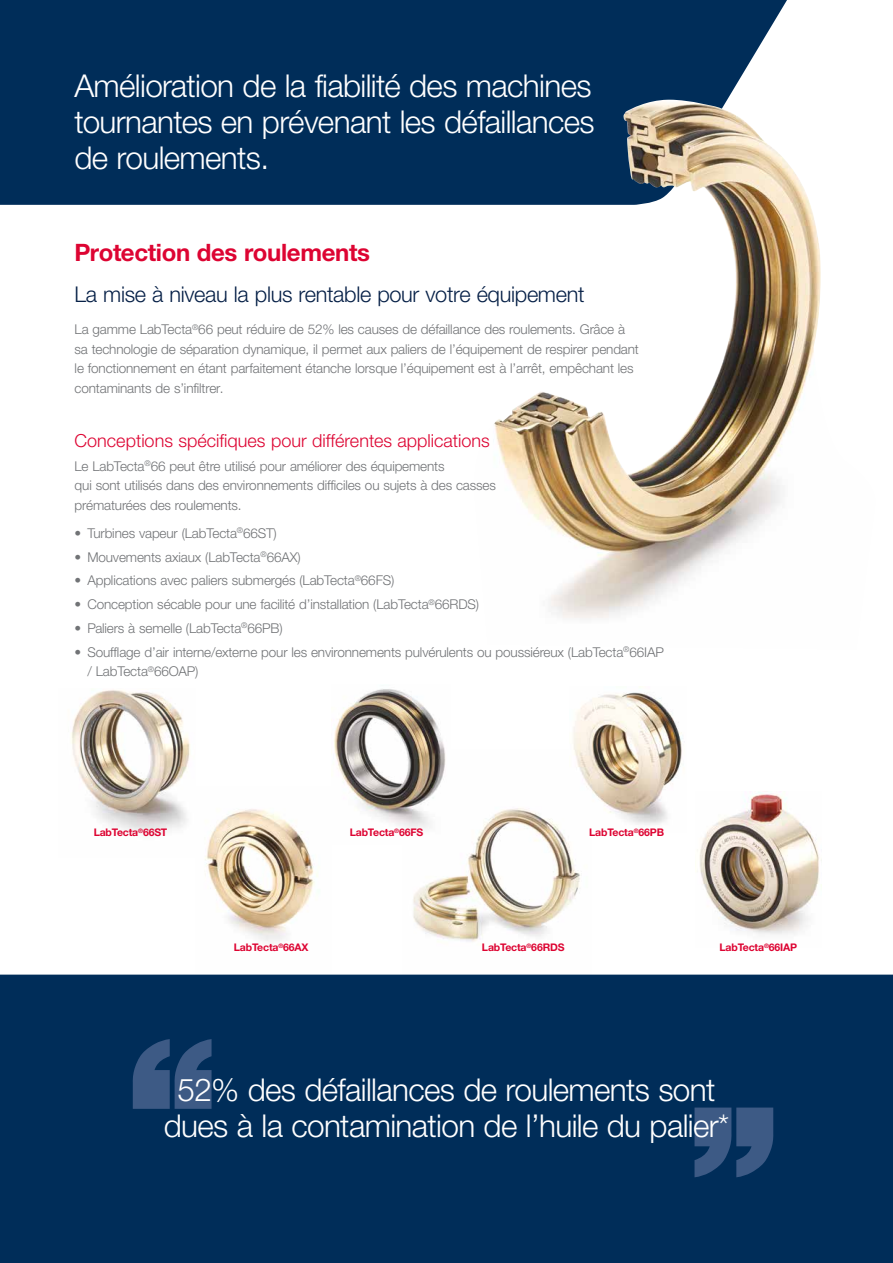
<style>
.page{position:relative;width:893px;height:1263px;background:#fff}
.page>*{position:absolute;margin:0;border:0;box-sizing:border-box;transform-origin:0 0}
.Quote_white{font:300 31.5px/36px "Helvetica Neue LTW1 G";letter-spacing:-.02em;color:#fff;text-align:justify}
.Headline{font:700 24px "Helvetica Neue LTW1 G";letter-spacing:-.015em;color:#dd0432}
.Subline{font:300 21.75px "Helvetica Neue LTW1 G";letter-spacing:-.015em;color:#062047}
.Subheader_Red{font:300 18px "Helvetica Neue LTW1 G";color:#dd0432}
.Body_copy{font:300 13.5px/19.5px "Helvetica Neue LTW1 G";letter-spacing:-.01em;color:#717376}
.Body_copy_BULLETS{font:300 13.5px/19.5px "Helvetica Neue LTW1 G";letter-spacing:-.01em;color:#717376}
.Caption_red{font:700 10.5px "Helvetica Neue LTW1 G";letter-spacing:-.015em;color:#dd0432}
</style>
<div class="page">
<div style="left:0;top:0;width:787px;height:205px;background:#002d59"></div>
<img style="left:470px;top:100px;width:351px;height:519px">
<svg style="left:0;top:791px;width:893px;height:472px;fill:#002d59"></svg>
<svg style="left:694px;top:1107px;width:79px;height:70px;background:#2d4e79"></svg>
<svg style="left:133px;top:1039px;width:79px;height:70px;background:#2d4e79"></svg>
<img style="left:58px;top:690px;width:137px;height:167px">
<img style="left:195px;top:791px;width:137px;height:181px">
<img style="left:332px;top:689px;width:119px;height:156px">
<img style="left:569px;top:692px;width:117px;height:141px">
<img style="left:696px;top:792px;width:126px;height:155px">
<p class="Quote_white" style="left:74px;top:68px;width:522px">Amélioration de la fiabilité des machines tournantes en prévenant les défaillances de roulements.</p>
<p class="Headline" style="left:75px;top:237px;width:297px">Protection des roulements</p>
<p class="Subline" style="left:75px;top:281px;width:511px">La mise à niveau la plus rentable pour votre équipement</p>
<p class="Body_copy" style="left:75px;top:320px;width:566px">La gamme LabTecta<sup>®</sup>66 peut réduire de 52% les causes de défaillance des roulements. Grâce à sa technologie de séparation dynamique, il permet aux paliers de l’équipement de respirer pendant le fonctionnement en étant parfaitement étanche lorsque l’équipement est à l’arrêt, empêchant les contaminants de s’infiltrer.</p>
<p class="Subheader_Red" style="left:75px;top:430px;width:417px">Conceptions spécifiques pour différentes applications</p>
<p class="Body_copy" style="left:75px;top:456px;width:423px">Le LabTecta<sup>®</sup>66 peut être utilisé pour améliorer des équipements<br>qui sont utilisés dans des environnements difficiles ou sujets à des casses prématurées des roulements.</p>
<p class="Body_copy_BULLETS" style="left:75px;top:523px;width:203px">• Turbines vapeur (LabTecta<sup>®</sup>66ST)</p>
<p class="Body_copy_BULLETS" style="left:75px;top:547px;width:228px">• Mouvements axiaux (LabTecta<sup>®</sup>66AX)</p>
<p class="Body_copy_BULLETS" style="left:75px;top:571px;width:321px">• Applications avec paliers submergés (LabTecta<sup>®</sup>66FS)</p>
<p class="Body_copy_BULLETS" style="left:75px;top:595px;width:406px">• Conception sécable pour une facilité d’installation (LabTecta<sup>®</sup>66RDS)</p>
<p class="Body_copy_BULLETS" style="left:75px;top:618px;width:210px">• Paliers à semelle (LabTecta<sup>®</sup>66PB)</p>
<p class="Body_copy_BULLETS" style="left:87px;top:642px;width:578px;text-indent:-13px">• Soufflage d’air interne/externe pour les environnements pulvérulents ou poussiéreux (LabTecta<sup>®</sup>66IAP / LabTecta<sup>®</sup>66OAP)</p>
<p class="Caption_red" style="left:94px;top:826px;width:75px">LabTecta<sup>®</sup>66ST</p>
<p class="Caption_red" style="left:350px;top:826px;width:75px">LabTecta<sup>®</sup>66FS</p>
<p class="Caption_red" style="left:589px;top:826px;width:76px">LabTecta<sup>®</sup>66PB</p>
<p class="Caption_red" style="left:234px;top:941px;width:76px">LabTecta<sup>®</sup>66AX</p>
<p class="Caption_red" style="left:482px;top:941px;width:84px">LabTecta<sup>®</sup>66RDS</p>
<p class="Caption_red" style="left:719px;top:941px;width:79px">LabTecta<sup>®</sup>66IAP</p>
<p class="Quote_white" style="left:164px;top:1071px;width:567px;text-align:center">52% des défaillances de roulements sont dues à la contamination de l’huile du palier*</p>
</div>
